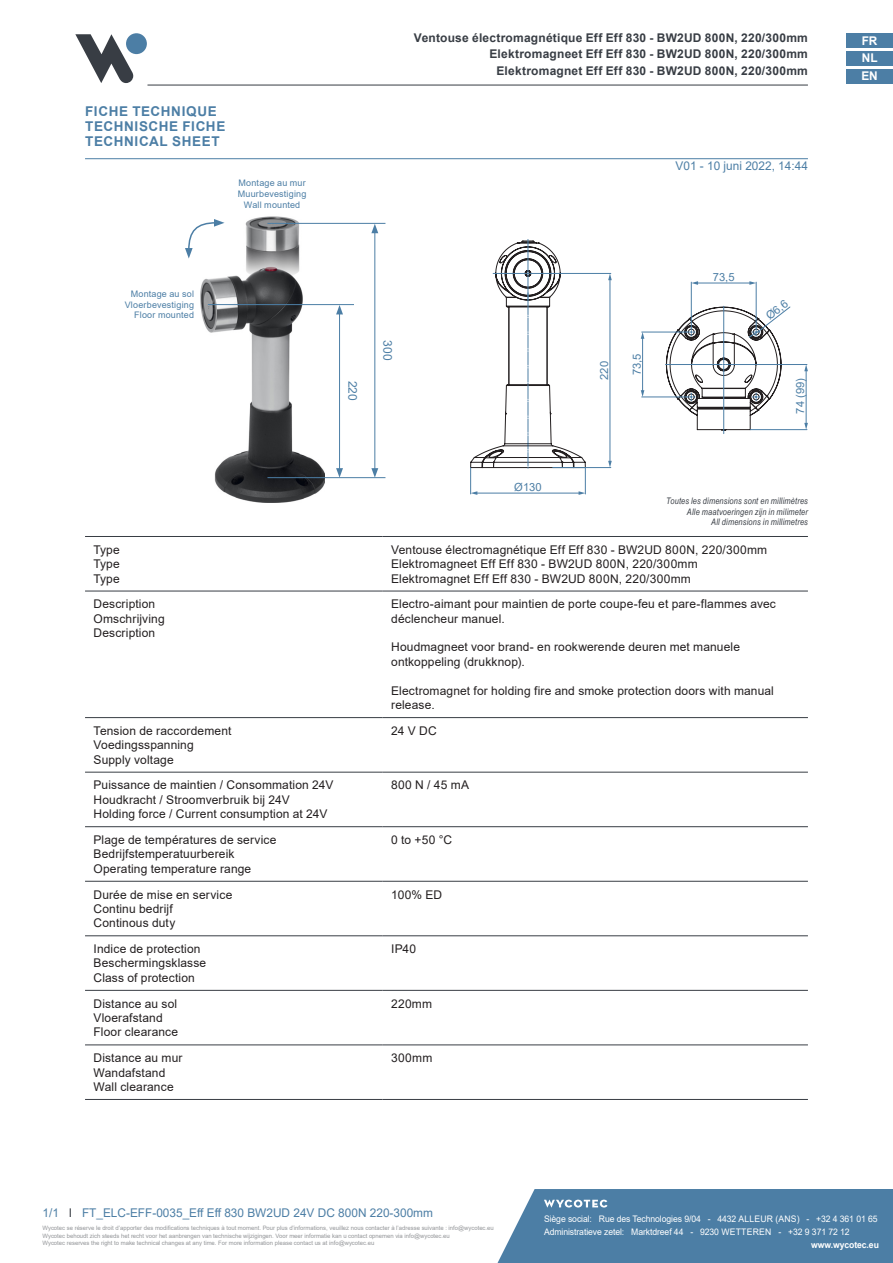
<style>
.page{position:relative;width:893px;height:1263px;background:#fff}
.page>*{position:absolute;margin:0;border:0;box-sizing:border-box;transform-origin:0 0}
.Tussentitel{font:700 13.5px/15px "Arial";letter-spacing:.05em;color:#4c7ea5}
.Lopende_tekst{font:12px/14.4px "Arial";letter-spacing:.01em;color:#231f20}
.t1{font:700 12px/16.5px "Arial";letter-spacing:.02em;color:#383d44;text-align:right}
.Lopende_tekst-2{font:12px "Arial";color:#4c7ea5}
.t2{font:700 12px/17.9px "Arial";color:#fff;text-align:justify}
.t3{font:11.25px "Arial";color:#4c7ea5}
.t4{font:9px/13.5px "Arial";letter-spacing:-.01em;color:#fff;scale:.96 1}
.Hoofdtitel{font:italic 9px "Arial Narrow";letter-spacing:.02em;color:#383d44}
.Lopende_tekst-3{font:9px "Arial";letter-spacing:.02em;color:#4c7ea5}
.t5{font:700 9px "Arial";letter-spacing:-.01em;color:#fff;scale:.96 1}
.t6{font:6px/7.2px "Arial";color:#939598}
.s1{color:#383d44}
</style>
<div class="page">
<img style="left:201px;top:216px;width:124px;height:286px">
<hr style="left:610px;top:279px;width:1px;height:183px;background:#4c7ea5">
<svg style="left:608px;top:273px;width:4px;height:7px"></svg>
<svg style="left:608px;top:461px;width:4px;height:7px"></svg>
<hr style="left:553px;top:467px;width:58px;height:1px;background:#4c7ea5">
<hr style="left:562px;top:273px;width:49px;height:1px;background:#4c7ea5">
<hr style="left:528px;top:239px;width:1px;height:33px;background:#4c7ea5">
<svg style="left:470px;top:241px;width:116px;height:254px"></svg>
<hr style="left:530px;top:273px;width:32px;height:1px;background:#4c7ea5">
<hr style="left:697px;top:283px;width:54px;height:1px;background:#4c7ea5">
<svg style="left:691px;top:281px;width:7px;height:4px"></svg>
<svg style="left:749px;top:281px;width:7px;height:4px"></svg>
<hr style="left:756px;top:282px;width:1px;height:46px;background:#4c7ea5">
<hr style="left:691px;top:282px;width:1px;height:46px;background:#4c7ea5">
<hr style="left:642px;top:338px;width:1px;height:53px;background:#4c7ea5">
<svg style="left:641px;top:332px;width:3px;height:7px"></svg>
<svg style="left:641px;top:390px;width:3px;height:7px"></svg>
<hr style="left:642px;top:397px;width:45px;height:1px;background:#4c7ea5">
<hr style="left:642px;top:332px;width:45px;height:1px;background:#4c7ea5">
<hr style="left:723px;top:306px;width:1px;height:57px;background:#4c7ea5">
<hr style="left:665px;top:364px;width:57px;height:1px;background:#4c7ea5">
<hr style="left:723px;top:366px;width:1px;height:68px;background:#4c7ea5">
<svg style="left:666px;top:307px;width:142px;height:123px"></svg>
<hr style="left:147px;top:85px;width:661px;height:1px;background:#383d44">
<svg style="left:185px;top:219px;width:40px;height:40px"></svg>
<hr style="left:267px;top:477px;width:118px;height:1px;background:#4c7ea5">
<hr style="left:208px;top:304px;width:146px;height:1px;background:#4c7ea5">
<hr style="left:267px;top:223px;width:118px;height:1px;background:#4c7ea5">
<hr style="left:339px;top:312px;width:1px;height:158px;background:#4c7ea5">
<svg style="left:336px;top:305px;width:7px;height:9px"></svg>
<svg style="left:336px;top:468px;width:7px;height:10px"></svg>
<hr style="left:374px;top:231px;width:1px;height:239px;background:#4c7ea5">
<svg style="left:371px;top:224px;width:7px;height:9px"></svg>
<svg style="left:371px;top:468px;width:7px;height:10px"></svg>
<hr style="left:85px;top:536px;width:298px;height:1px;background:#383d44">
<hr style="left:383px;top:536px;width:425px;height:1px;background:#383d44">
<hr style="left:85px;top:591px;width:298px;height:1px;background:#383d44">
<hr style="left:383px;top:591px;width:425px;height:1px;background:#383d44">
<hr style="left:85px;top:717px;width:298px;height:1px;background:#383d44">
<hr style="left:383px;top:717px;width:425px;height:1px;background:#383d44">
<hr style="left:85px;top:772px;width:298px;height:1px;background:#383d44">
<hr style="left:383px;top:772px;width:425px;height:1px;background:#383d44">
<hr style="left:85px;top:826px;width:298px;height:1px;background:#383d44">
<hr style="left:383px;top:826px;width:425px;height:1px;background:#383d44">
<hr style="left:85px;top:881px;width:298px;height:1px;background:#383d44">
<hr style="left:383px;top:881px;width:425px;height:1px;background:#383d44">
<hr style="left:85px;top:935px;width:298px;height:1px;background:#383d44">
<hr style="left:383px;top:935px;width:425px;height:1px;background:#383d44">
<hr style="left:85px;top:990px;width:298px;height:1px;background:#383d44">
<hr style="left:383px;top:990px;width:425px;height:1px;background:#383d44">
<hr style="left:85px;top:1045px;width:298px;height:1px;background:#383d44">
<hr style="left:383px;top:1045px;width:425px;height:1px;background:#383d44">
<hr style="left:85px;top:1099px;width:298px;height:1px;background:#383d44">
<hr style="left:383px;top:1099px;width:425px;height:1px;background:#383d44">
<hr style="left:85px;top:158px;width:723px;height:1px;background:#4c7ea5">
<div style="left:497px;top:1189px;width:396px;height:74px;background:#4c7ea5"></div>
<div style="left:126px;top:33px;width:21px;height:21px;background:#4c7ea5;border-radius:50%"></div>
<svg style="left:75px;top:34px;width:58px;height:49px"></svg>
<div style="left:846px;top:33px;width:47px;height:15px;background:#4c7ea5"></div>
<div style="left:846px;top:51px;width:47px;height:15px;background:#4c7ea5"></div>
<div style="left:846px;top:69px;width:47px;height:14px;background:#4c7ea5"></div>
<p class="t1" style="left:414px;top:29px;width:395px">Ventouse électromagnétique Eff Eff 830 - BW2UD 800N, 220/300mm<br>Elektromagneet Eff Eff 830 - BW2UD 800N, 220/300mm<br>Elektromagnet Eff Eff 830 - BW2UD 800N, 220/300mm</p>
<p class="t2" style="left:861px;top:32px;width:18px">FR NL EN</p>
<p class="Tussentitel" style="left:85px;top:104px;width:142px">FICHE TECHNIQUE<br>TECHNISCHE FICHE<br>TECHNICAL SHEET</p>
<p class="Lopende_tekst-2" style="left:676px;top:158px;width:134px">V01 - 10 juni 2022, 14:44</p>
<p class="Lopende_tekst-3" style="left:238px;top:177px;width:69px">Montage au mur</p>
<p class="Lopende_tekst-3" style="left:238px;top:188px;width:70px">Muurbevestiging</p>
<p class="Lopende_tekst-3" style="left:244px;top:199px;width:58px">Wall mounted</p>
<p class="t3" style="left:713px;top:269px;width:23px">73,5</p>
<p class="Lopende_tekst-3" style="left:131px;top:287px;width:65px">Montage au sol</p>
<p class="Lopende_tekst-3" style="left:125px;top:298px;width:71px">Vloerbevestiging</p>
<p class="Lopende_tekst-3" style="left:134px;top:309px;width:61px">Floor mounted</p>
<p class="t3" style="left:763px;top:311px;width:26px;rotate:-37deg">Ø6,6</p>
<p class="Lopende_tekst-2" style="left:361px;top:380px;width:22px;rotate:90deg">220</p>
<p class="Lopende_tekst-2" style="left:396px;top:340px;width:22px;rotate:90deg">300</p>
<p class="t3" style="left:596px;top:380px;width:20px;rotate:-90deg">220</p>
<p class="t3" style="left:629px;top:375px;width:23px;rotate:-90deg">73,5</p>
<p class="t3" style="left:792px;top:414px;width:37px;rotate:-90deg">74 (99)</p>
<p class="t3" style="left:514px;top:479px;width:29px">Ø130</p>
<p class="Hoofdtitel" style="left:666px;top:494px;width:143px">Toutes les dimensions sont en millimètres</p>
<p class="Hoofdtitel" style="left:687px;top:505px;width:123px">Alle maatvoeringen zijn in milimeter</p>
<p class="Hoofdtitel" style="left:711px;top:516px;width:98px">All dimensions in millimetres</p>
<p class="Lopende_tekst" style="left:94px;top:542px;width:28px">Type</p>
<p class="Lopende_tekst" style="left:94px;top:557px;width:28px">Type</p>
<p class="Lopende_tekst" style="left:94px;top:571px;width:28px">Type</p>
<p class="Lopende_tekst" style="left:391px;top:542px;width:377px">Ventouse électromagnétique Eff Eff 830 - BW2UD 800N, 220/300mm<br>Elektromagneet Eff Eff 830 - BW2UD 800N, 220/300mm<br>Elektromagnet Eff Eff 830 - BW2UD 800N, 220/300mm</p>
<p class="Lopende_tekst" style="left:94px;top:597px;width:63px">Description</p>
<p class="Lopende_tekst" style="left:94px;top:611px;width:73px">Omschrijving</p>
<p class="Lopende_tekst" style="left:94px;top:626px;width:63px">Description</p>
<p class="Lopende_tekst" style="left:391px;top:597px;width:386px">Electro-aimant pour maintien de porte coupe-feu et pare-flammes avec déclencheur manuel.</p>
<p class="Lopende_tekst" style="left:391px;top:640px;width:350px">Houdmagneet voor brand- en rookwerende deuren met manuele ontkoppeling (drukknop).</p>
<p class="Lopende_tekst" style="left:391px;top:683px;width:384px">Electromagnet for holding fire and smoke protection doors with manual release.</p>
<p class="Lopende_tekst" style="left:94px;top:723px;width:139px">Tension de raccordement</p>
<p class="Lopende_tekst" style="left:94px;top:738px;width:102px">Voedingsspanning</p>
<p class="Lopende_tekst" style="left:94px;top:752px;width:82px">Supply voltage</p>
<p class="Lopende_tekst" style="left:391px;top:723px;width:47px">24 V DC</p>
<p class="Lopende_tekst" style="left:94px;top:778px;width:241px">Puissance de maintien / Consommation 24V</p>
<p class="Lopende_tekst" style="left:94px;top:792px;width:198px">Houdkracht / Stroomverbruik bij 24V</p>
<p class="Lopende_tekst" style="left:94px;top:807px;width:235px">Holding force / Current consumption at 24V</p>
<p class="Lopende_tekst" style="left:391px;top:778px;width:79px">800 N / 45 mA</p>
<p class="Lopende_tekst" style="left:94px;top:832px;width:184px">Plage de températures de service</p>
<p class="Lopende_tekst" style="left:94px;top:847px;width:142px">Bedrijfstemperatuurbereik</p>
<p class="Lopende_tekst" style="left:94px;top:861px;width:159px">Operating temperature range</p>
<p class="Lopende_tekst" style="left:391px;top:832px;width:63px">0 to +50 °C</p>
<p class="Lopende_tekst" style="left:94px;top:887px;width:140px">Durée de mise en service</p>
<p class="Lopende_tekst" style="left:94px;top:901px;width:81px">Continu bedrijf</p>
<p class="Lopende_tekst" style="left:94px;top:916px;width:83px">Continous duty</p>
<p class="Lopende_tekst" style="left:391px;top:887px;width:53px">100% ED</p>
<p class="Lopende_tekst" style="left:94px;top:941px;width:109px">Indice de protection</p>
<p class="Lopende_tekst" style="left:94px;top:956px;width:114px">Beschermingsklasse</p>
<p class="Lopende_tekst" style="left:94px;top:970px;width:103px">Class of protection</p>
<p class="Lopende_tekst" style="left:391px;top:941px;width:26px">IP40</p>
<p class="Lopende_tekst" style="left:94px;top:996px;width:85px">Distance au sol</p>
<p class="Lopende_tekst" style="left:94px;top:1010px;width:71px">Vloerafstand</p>
<p class="Lopende_tekst" style="left:94px;top:1025px;width:86px">Floor clearance</p>
<p class="Lopende_tekst" style="left:391px;top:996px;width:42px">220mm</p>
<p class="Lopende_tekst" style="left:94px;top:1051px;width:90px">Distance au mur</p>
<p class="Lopende_tekst" style="left:94px;top:1065px;width:73px">Wandafstand</p>
<p class="Lopende_tekst" style="left:94px;top:1079px;width:82px">Wall clearance</p>
<p class="Lopende_tekst" style="left:391px;top:1051px;width:43px">300mm</p>
<p class="Lopende_tekst-2" style="left:43px;top:1204px;width:392px">1/1 <span class="s1">I</span> FT_ELC-EFF-0035_Eff Eff 830 BW2UD 24V DC 800N 220-300mm</p>
<p class="t6" style="left:43px;top:1224px;width:453px">Wycotec se réserve le droit d’apporter des modifications techniques à tout moment. Pour plus d’informations, veuillez nous contacter à l’adresse suivante : info@wycotec.eu<br>Wycotec behoudt zich steeds het recht voor het aanbrengen van technische wijzigingen. Voor meer informatie kan u contact opnemen via info@wycotec.eu<br>Wycotec reserves the right to make technical changes at any time. For more information please contact us at info@wycotec.eu</p>
<p class="t4" style="left:544px;top:1212px;width:349px">Siège social: Rue des Technologies 9/04 - 4432 ALLEUR (ANS) - +32 4 361 01 65<br>Administratieve zetel: Marktdreef 44 - 9230 WETTEREN - +32 9 371 72 12</p>
<p class="t5" style="left:811px;top:1239px;width:72px">www.wycotec.eu</p>
</div>
